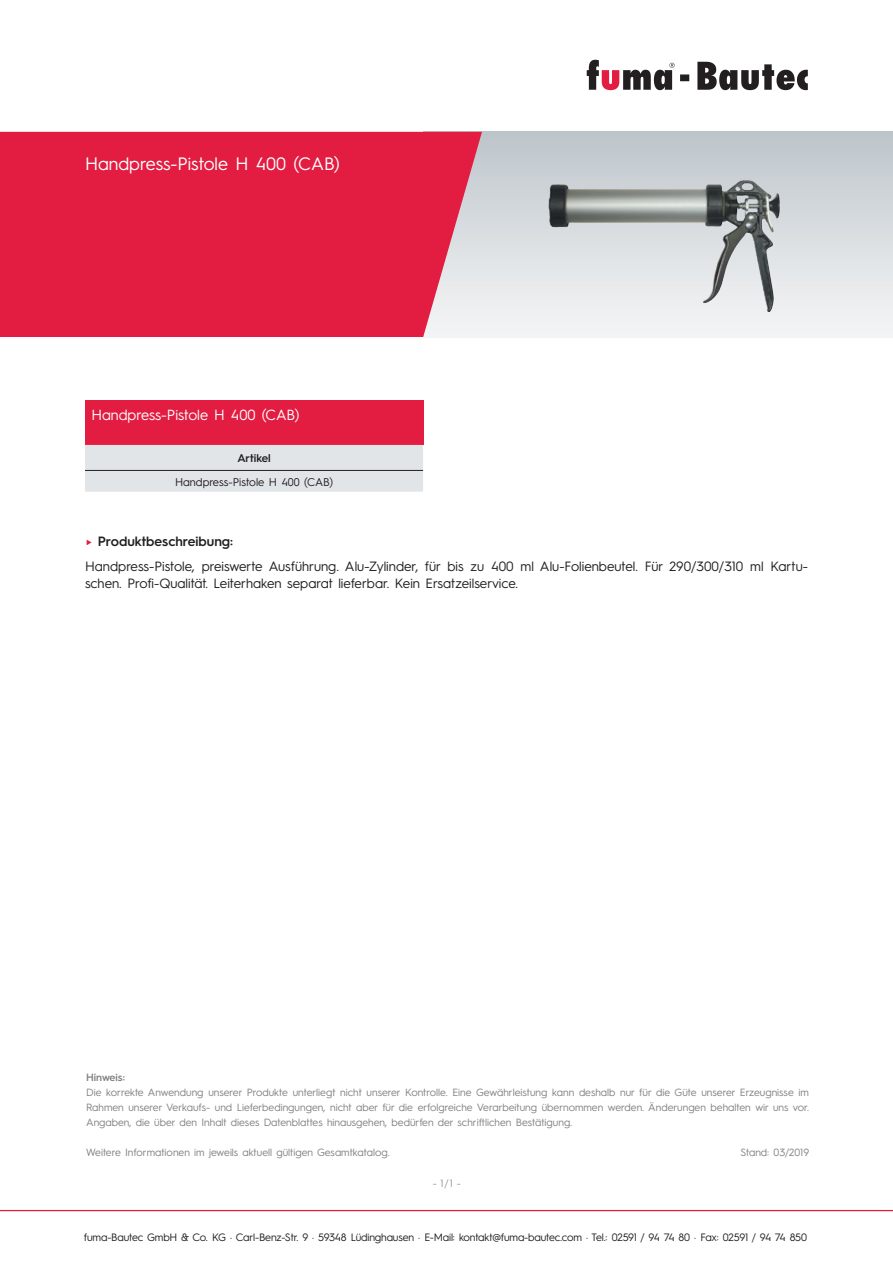
<style>
.page{position:relative;width:893px;height:1263px;background:#fff}
.page>*{position:absolute;margin:0;border:0;box-sizing:border-box;transform-origin:0 0}
.t1{font:18px "Hurme Geometric Sans 3";color:#fff}
.t2{font:14.7px "Hurme Geometric Sans 3";color:#fff}
.t3{font:13.5px/25.5px "Hurme Geometric Sans 3";color:#231f20}
.t4{font:11.25px "Hurme Geometric Sans 3";color:#231f20}
.t5{font:600 11.25px "Hurme Geometric Sans 3";color:#231f20}
.t6{font:10.8px "Hurme Geometric Sans 3";letter-spacing:-.015em;color:#231f20}
.t7{font:10.5px/15px "Hurme Geometric Sans 3";color:#808285;text-align:justify}
.t8{font:600 10.5px "Hurme Geometric Sans 3";color:#808285}
.t9{font:10.5px "Hurme Geometric Sans 3";color:#939598}
.s1{font-weight:600;color:#e31c41}
.s2{font-weight:600}
</style>
<div class="page">
<div style="left:85px;top:401px;width:338px;height:44px;background:#e31c41"></div>
<div style="left:85px;top:445px;width:338px;height:47px;background:#e1e5e8"></div>
<hr style="left:85px;top:470px;width:338px;height:1px;background:#231f20">
<hr style="left:0;top:1210px;width:893px;height:1px;background:#e31c41">
<div style="left:423px;top:132px;width:470px;height:205px;background:linear-gradient(to bottom,#bec5cb,#f5f6f6)"></div>
<div style="left:0;top:132px;width:482px;height:205px;background:#e31c41"></div>
<svg style="left:680px;top:62px;width:128px;height:28px"></svg>
<svg style="left:587px;top:60px;width:87px;height:30px"></svg>
<img style="left:548px;top:180px;width:233px;height:132px">
<h1 class="t1" style="left:85px;top:151px;width:256px">Handpress-Pistole H 400 (CAB)</h1>
<h2 class="t2" style="left:91px;top:404px;width:209px">Handpress-Pistole H 400 (CAB)</h2>
<p class="t5" style="left:237px;top:450px;width:35px">Artikel</p>
<p class="t4" style="left:175px;top:474px;width:160px">Handpress-Pistole H 400 (CAB)</p>
<p class="t3" style="left:85px;top:527px;width:724px"><span class="s1">►</span> <span class="s2">Produktbeschreibung:<br></span>Handpress-Pistole, preiswerte Ausführung. Alu-Zylinder, für bis zu 400 ml Alu-Folienbeutel. Für 290/300/310 ml Kartu-</p>
<p class="t3" style="left:85px;top:570px;width:435px">schen. Profi-Qualität. Leiterhaken separat lieferbar. Kein Ersatzeilservice.</p>
<p class="t8" style="left:86px;top:1070px;width:40px">Hinweis:</p>
<p class="t7" style="left:86px;top:1084px;width:724px">Die korrekte Anwendung unserer Produkte unterliegt nicht unserer Kontrolle. Eine Gewährleistung kann deshalb nur für die Güte unserer Erzeugnisse im Rahmen unserer Verkaufs- und Lieferbedingungen, nicht aber für die erfolgreiche Verarbeitung übernommen werden. Änderungen behalten wir uns vor.<br>Angaben, die über den Inhalt dieses Datenblattes hinausgehen, bedürfen der schriftlichen Bestätigung.</p>
<p class="t7" style="left:86px;top:1144px;width:305px">Weitere Informationen im jeweils aktuell gültigen Gesamtkatalog.</p>
<p class="t7" style="left:740px;top:1144px;width:70px">Stand: 03/2019</p>
<p class="t9" style="left:433px;top:1175px;width:30px">- 1/1 -</p>
<p class="t6" style="left:84px;top:1230px;width:725px">fuma-Bautec GmbH &amp; Co. KG · Carl-Benz-Str. 9 · 59348 Lüdinghausen · E-Mail: kontakt@fuma-bautec.com · Tel.: 02591 / 94 74 80 · Fax: 02591 / 94 74 850</p>
</div>
